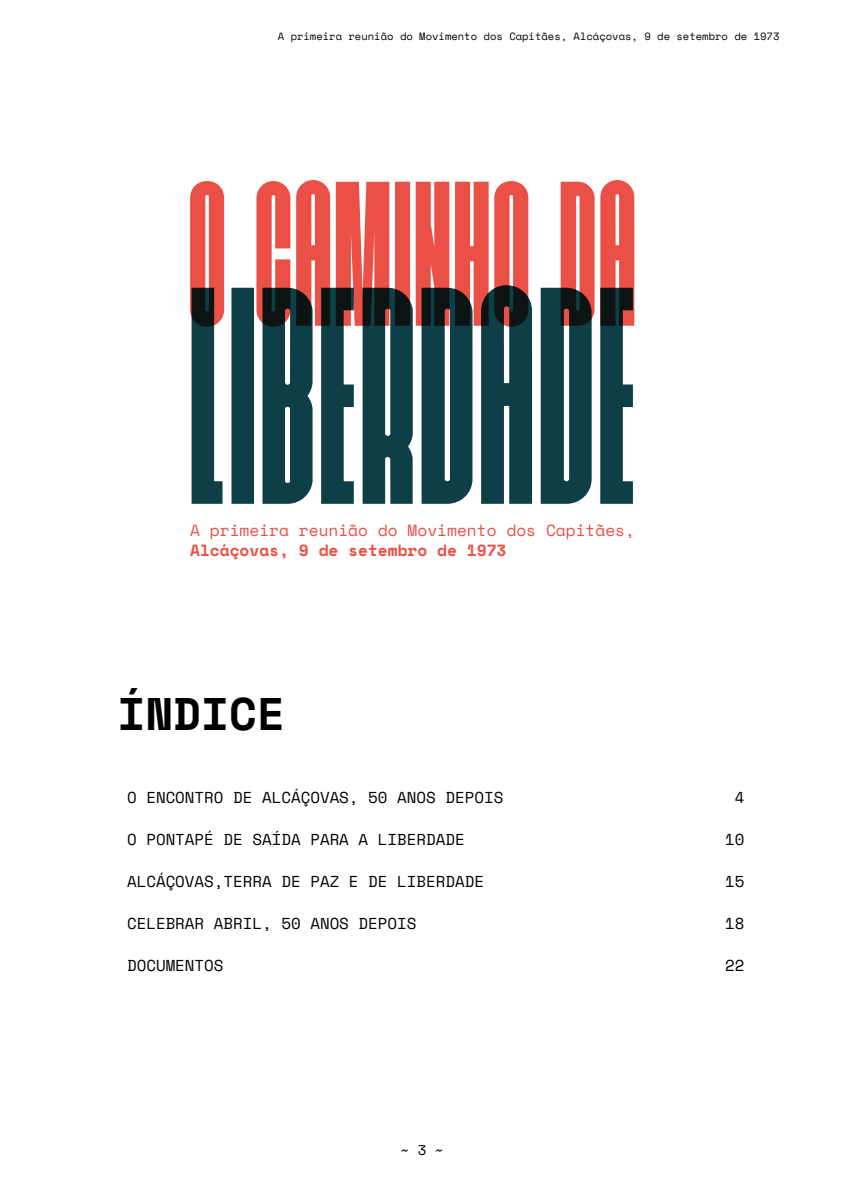
<style>
.page{position:relative;width:844px;height:1191px;background:#fff}
.page>*{position:absolute;margin:0;border:0;box-sizing:border-box;transform-origin:0 0}
.t1{font:700 45.5px "Space Mono";color:#000}
.t2{font:16.1px "Space Mono";color:#ea5045}
.t3{font:700 16.1px "Space Mono";color:#ea5045}
.t4{font:15.75px "Space Mono";color:#000}
.t5{font:14px "Space Mono";color:#000}
.t6{font:10.5px "Space Mono";color:#000}
</style>
<div class="page">
<svg style="left:191px;top:327px;width:441px;height:177px;fill:#0e3f47"></svg>
<svg style="left:190px;top:180px;width:444px;height:147px;fill:#ea5045"></svg>
<p class="t6" style="left:278px;top:29px;width:503px">A primeira reunião do Movimento dos Capitães, Alcáçovas, 9 de setembro de 1973</p>
<p class="t2" style="left:190px;top:519px;width:446px">A primeira reunião do Movimento dos Capitães,</p>
<p class="t3" style="left:190px;top:538px;width:318px">Alcáçovas, 9 de setembro de 1973</p>
<h1 class="t1" style="left:118px;top:679px;width:169px">ÍNDICE</h1>
<p class="t4" style="left:127px;top:786px;width:377px">O ENCONTRO DE ALCÁÇOVAS, 50 ANOS DEPOIS</p>
<p class="t4" style="left:127px;top:828px;width:339px">O PONTAPÉ DE SAÍDA PARA A LIBERDADE</p>
<p class="t4" style="left:127px;top:870px;width:358px">ALCÁÇOVAS,TERRA DE PAZ E DE LIBERDADE</p>
<p class="t4" style="left:127px;top:912px;width:291px">CELEBRAR ABRIL, 50 ANOS DEPOIS</p>
<p class="t4" style="left:127px;top:954px;width:98px">DOCUMENTOS</p>
<p class="t5" style="left:400px;top:1139px;width:44px">~ 3 ~</p>
<p class="t4" style="left:734px;top:786px;width:11px">4</p>
<p class="t4" style="left:725px;top:828px;width:21px">10</p>
<p class="t4" style="left:725px;top:870px;width:21px">15</p>
<p class="t4" style="left:725px;top:912px;width:21px">18</p>
<p class="t4" style="left:725px;top:954px;width:21px">22</p>
</div>
